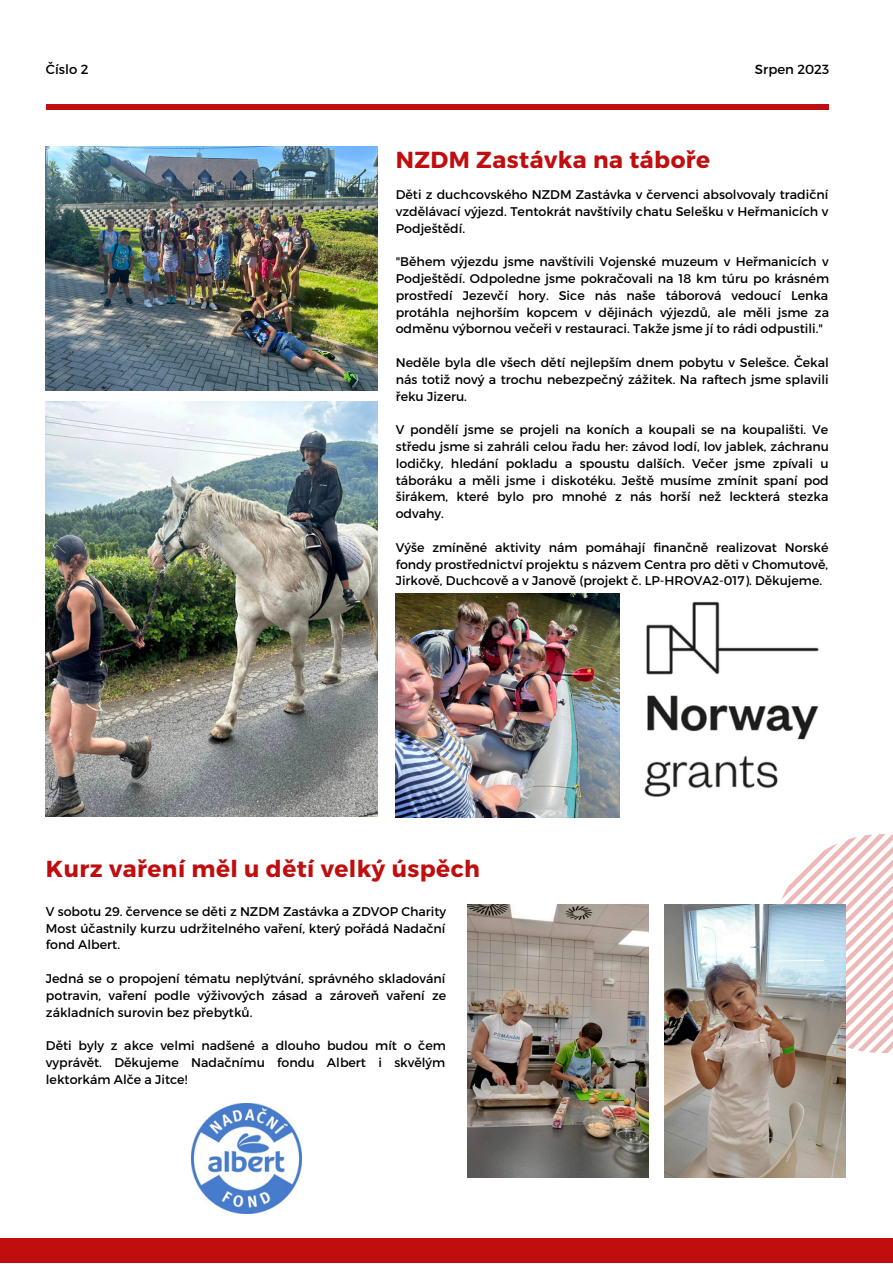
<style>
.page{position:relative;width:893px;height:1264px;background:#fff}
.page>*{position:absolute;margin:0;border:0;box-sizing:border-box;transform-origin:0 0}
.t1{font:700 23.25px "Montserrat";letter-spacing:.02em;color:#c00e0f}
.t2{font:13.2px "Montserrat";color:#000}
.t3{font:12.6px/16.8px "Montserrat";color:#000;text-align:justify}
</style>
<div class="page">
<img style="left:46px;top:402px;width:331px;height:415px">
<svg style="left:781px;top:834px;width:111px;height:219px"></svg>
<img style="left:467px;top:904px;width:181px;height:273px">
<div style="left:0;top:1237px;width:892px;height:25px;background:#c00e0f"></div>
<div style="left:46px;top:104px;width:782px;height:6px;background:#c00e0f"></div>
<img style="left:46px;top:146px;width:331px;height:244px">
<img style="left:395px;top:593px;width:224px;height:224px">
<img style="left:644px;top:601px;width:175px;height:196px">
<img style="left:664px;top:904px;width:181px;height:273px">
<img style="left:191px;top:1103px;width:110px;height:110px">
<p class="t2" style="left:46px;top:60px;width:44px">Číslo 2</p>
<p class="t2" style="left:754px;top:60px;width:76px">Srpen 2023</p>
<p class="t1" style="left:395px;top:145px;width:316px">NZDM Zastávka na táboře</p>
<p class="t3" style="left:395px;top:186px;width:434px">Děti z duchcovského NZDM Zastávka v červenci absolvovaly tradiční vzdělávací výjezd. Tentokrát navštívily chatu Selešku v Heřmanicích v Podještědí.</p>
<p class="t3" style="left:395px;top:253px;width:435px">"Během výjezdu jsme navštívili Vojenské muzeum v Heřmanicích v Podještědí. Odpoledne jsme pokračovali na 18 km túru po krásném prostředí Jezevčí hory. Sice nás naše táborová vedoucí Lenka protáhla nejhorším kopcem v dějinách výjezdů, ale měli jsme za odměnu výbornou večeři v restauraci. Takže jsme jí to rádi odpustili."</p>
<p class="t3" style="left:395px;top:353px;width:434px">Neděle byla dle všech dětí nejlepším dnem pobytu v Selešce. Čekal nás totiž nový a trochu nebezpečný zážitek. Na raftech jsme splavili řeku Jizeru.</p>
<p class="t3" style="left:395px;top:421px;width:435px">V pondělí jsme se projeli na koních a koupali se na koupališti. Ve středu jsme si zahráli celou řadu her: závod lodí, lov jablek, záchranu lodičky, hledání pokladu a spoustu dalších. Večer jsme zpívali u táboráku a měli jsme i diskotéku. Ještě musíme zmínit spaní pod širákem, které bylo pro mnohé z nás horší než leckterá stezka odvahy.</p>
<p class="t3" style="left:395px;top:538px;width:434px">Výše zmíněné aktivity nám pomáhají finančně realizovat Norské fondy prostřednictví projektu s názvem Centra pro děti v Chomutově, Jirkově, Duchcově a v Janově (projekt č. LP-HROVA2-017). Děkujeme.</p>
<p class="t1" style="left:46px;top:854px;width:435px">Kurz vaření měl u dětí velký úspěch</p>
<p class="t3" style="left:46px;top:902px;width:402px">V sobotu 29. července se děti z NZDM Zastávka a ZDVOP Charity Most účastnily kurzu udržitelného vaření, který pořádá Nadační fond Albert.</p>
<p class="t3" style="left:46px;top:969px;width:402px">Jedná se o propojení tématu neplýtvání, správného skladování potravin, vaření podle výživových zásad a zároveň vaření ze základních surovin bez přebytků.</p>
<p class="t3" style="left:46px;top:1036px;width:401px">Děti byly z akce velmi nadšené a dlouho budou mít o čem vyprávět. Děkujeme Nadačnímu fondu Albert i skvělým lektorkám Alče a Jitce!</p>
</div>
